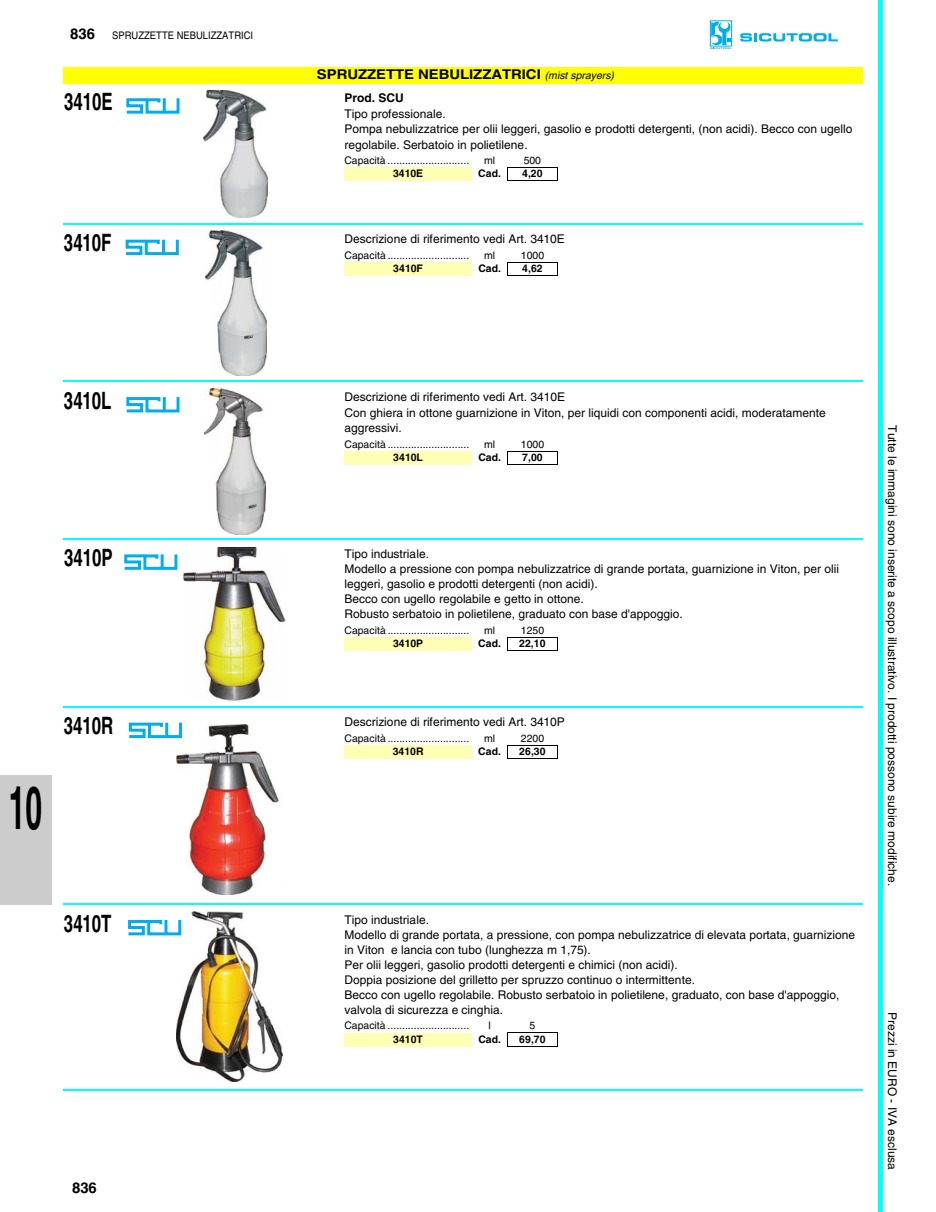
<style>
.page{position:relative;width:936px;height:1212px;background:#fff}
.page>*{position:absolute;margin:0;border:0;box-sizing:border-box;transform-origin:0 0}
.t1{font:700 60px "Helvetica";color:#000;scale:.5 1}
.t2{font:700 24px "Helvetica";color:#000;scale:.7 1}
.t3{font:700 15px "Helvetica";color:#000}
.t4{font:700 13.5px "Helvetica";letter-spacing:-.005em;color:#000;scale:1.11 1}
.t5{font:12px/15px "Helvetica";color:#000}
.t6{font:700 12px "Helvetica";color:#000}
.t7{font:10.5px "Helvetica";letter-spacing:.005em;color:#000}
.t8{font:700 10.5px "Helvetica";letter-spacing:.005em;color:#000}
.t9{font:10.5px "Helvetica";letter-spacing:.005em;color:#000;scale:.9 1}
.s1{font-weight:700;font-size:15px}
.s2{font-weight:400;font-style:italic;font-size:10.5px}
</style>
<div class="page">
<hr style="left:878px;top:0;width:4px;height:1212px;background:#0ff">
<div style="left:708px;top:19px;width:26px;height:30px;border:3px solid #fff"></div>
<svg style="left:710px;top:22px;width:22px;height:27px"></svg>
<svg style="left:740px;top:33px;width:98px;height:9px"></svg>
<div style="left:0;top:776px;width:51px;height:128px;background:#ccc"></div>
<hr style="left:0;top:775px;width:52px;height:2px;background:#ccc">
<hr style="left:50px;top:776px;width:2px;height:129px;background:#ccc">
<hr style="left:0;top:903px;width:51px;height:2px;background:#ccc">
<div style="left:64px;top:67px;width:799px;height:16px;background:#ff0"></div>
<img style="left:203px;top:90px;width:64px;height:127px">
<div style="left:163px;top:97px;width:17px;height:17px;border:3px solid #00aeef"></div>
<svg style="left:126px;top:97px;width:40px;height:17px"></svg>
<div style="left:344px;top:167px;width:128px;height:14px;background:#ffffb3"></div>
<svg style="left:507px;top:168px;width:1px;height:13px"></svg>
<svg style="left:557px;top:168px;width:1px;height:13px"></svg>
<hr style="left:507px;top:167px;width:51px;height:1px;background:#000">
<hr style="left:507px;top:181px;width:51px;height:1px;background:#000">
<hr style="left:64px;top:223px;width:799px;height:2px;background:#0ff">
<img style="left:205px;top:230px;width:62px;height:146px">
<div style="left:162px;top:238px;width:17px;height:17px;border:3px solid #00aeef"></div>
<svg style="left:125px;top:238px;width:40px;height:18px"></svg>
<div style="left:344px;top:262px;width:128px;height:14px;background:#ffffb3"></div>
<svg style="left:507px;top:263px;width:1px;height:12px"></svg>
<svg style="left:557px;top:263px;width:1px;height:12px"></svg>
<hr style="left:507px;top:262px;width:51px;height:1px;background:#000">
<hr style="left:507px;top:275px;width:51px;height:1px;background:#000">
<hr style="left:64px;top:381px;width:799px;height:1px;background:#0ff">
<img style="left:205px;top:389px;width:60px;height:145px">
<div style="left:163px;top:396px;width:17px;height:16px;border:3px solid #00aeef"></div>
<svg style="left:126px;top:396px;width:40px;height:17px"></svg>
<div style="left:344px;top:451px;width:128px;height:14px;background:#ffffb3"></div>
<svg style="left:507px;top:452px;width:1px;height:12px"></svg>
<svg style="left:557px;top:452px;width:1px;height:12px"></svg>
<hr style="left:507px;top:451px;width:51px;height:1px;background:#000">
<hr style="left:507px;top:464px;width:51px;height:1px;background:#000">
<hr style="left:64px;top:538px;width:799px;height:2px;background:#0ff">
<img style="left:182px;top:548px;width:103px;height:154px">
<div style="left:161px;top:553px;width:16px;height:17px;border:3px solid #00aeef"></div>
<svg style="left:124px;top:553px;width:40px;height:17px"></svg>
<div style="left:344px;top:637px;width:128px;height:14px;background:#ffffb3"></div>
<svg style="left:507px;top:638px;width:1px;height:12px"></svg>
<svg style="left:557px;top:638px;width:1px;height:12px"></svg>
<hr style="left:507px;top:637px;width:51px;height:1px;background:#000">
<hr style="left:507px;top:650px;width:51px;height:1px;background:#000">
<hr style="left:64px;top:706px;width:799px;height:2px;background:#0ff">
<img style="left:177px;top:725px;width:102px;height:170px">
<div style="left:126px;top:709px;width:59px;height:42px;background:#fff"></div>
<div style="left:165px;top:721px;width:17px;height:17px;border:3px solid #00aeef"></div>
<svg style="left:128px;top:721px;width:41px;height:18px"></svg>
<div style="left:344px;top:745px;width:128px;height:14px;background:#ffffb3"></div>
<svg style="left:507px;top:746px;width:1px;height:13px"></svg>
<svg style="left:557px;top:746px;width:1px;height:13px"></svg>
<hr style="left:507px;top:745px;width:51px;height:1px;background:#000">
<hr style="left:507px;top:759px;width:51px;height:1px;background:#000">
<hr style="left:64px;top:904px;width:799px;height:1px;background:#0ff">
<img style="left:177px;top:912px;width:105px;height:170px">
<div style="left:125px;top:906px;width:59px;height:42px;background:#fff"></div>
<div style="left:164px;top:919px;width:17px;height:16px;border:3px solid #00aeef"></div>
<svg style="left:128px;top:919px;width:40px;height:17px"></svg>
<div style="left:344px;top:1033px;width:128px;height:13px;background:#ffffb3"></div>
<svg style="left:507px;top:1033px;width:1px;height:13px"></svg>
<svg style="left:557px;top:1033px;width:1px;height:13px"></svg>
<hr style="left:507px;top:1032px;width:51px;height:1px;background:#000">
<hr style="left:507px;top:1046px;width:51px;height:1px;background:#000">
<hr style="left:64px;top:1089px;width:799px;height:2px;background:#0ff">
<p class="t9" style="left:70px;top:29px;width:205px"><span class="s1">836</span> SPRUZZETTE NEBULIZZATRICI</p>
<p class="t4" style="left:317px;top:66px;width:269px">SPRUZZETTE NEBULIZZATRICI <span class="s2">(mist sprayers)</span></p>
<h2 class="t2" style="left:64px;top:87px;width:71px">3410E</h2>
<p class="t6" style="left:344px;top:90px;width:61px">Prod. SCU</p>
<p class="t5" style="left:344px;top:107px;width:509px">Tipo professionale.<br>Pompa nebulizzatrice per olii leggeri, gasolio e prodotti detergenti, (non acidi). Becco con ugello regolabile. Serbatoio in polietilene.</p>
<p class="t7" style="left:344px;top:154px;width:126px">Capacità ............................</p>
<p class="t7" style="left:484px;top:154px;width:13px">ml</p>
<p class="t7" style="left:524px;top:154px;width:19px">500</p>
<p class="t8" style="left:393px;top:167px;width:32px">3410E</p>
<p class="t8" style="left:478px;top:167px;width:24px">Cad.</p>
<p class="t8" style="left:522px;top:167px;width:22px">4,20</p>
<h2 class="t2" style="left:64px;top:228px;width:69px">3410F</h2>
<p class="t5" style="left:344px;top:232px;width:222px">Descrizione di riferimento vedi Art. 3410E</p>
<p class="t7" style="left:344px;top:249px;width:126px">Capacità ............................</p>
<p class="t7" style="left:484px;top:249px;width:13px">ml</p>
<p class="t7" style="left:521px;top:249px;width:25px">1000</p>
<p class="t8" style="left:393px;top:262px;width:31px">3410F</p>
<p class="t8" style="left:478px;top:262px;width:24px">Cad.</p>
<p class="t8" style="left:522px;top:262px;width:22px">4,62</p>
<h2 class="t2" style="left:64px;top:386px;width:69px">3410L</h2>
<p class="t5" style="left:344px;top:388px;width:483px;line-height:16.5px">Descrizione di riferimento vedi Art. 3410E<br>Con ghiera in ottone guarnizione in Viton, per liquidi con componenti acidi, moderatamente</p>
<p class="t5" style="left:344px;top:421px;width:59px">aggressivi.</p>
<p class="t7" style="left:344px;top:438px;width:126px">Capacità ............................</p>
<p class="t7" style="left:484px;top:438px;width:13px">ml</p>
<p class="t7" style="left:521px;top:438px;width:25px">1000</p>
<p class="t8" style="left:393px;top:451px;width:31px">3410L</p>
<p class="t8" style="left:478px;top:451px;width:24px">Cad.</p>
<p class="t8" style="left:522px;top:451px;width:22px">7,00</p>
<h2 class="t2" style="left:64px;top:543px;width:71px">3410P</h2>
<p class="t5" style="left:344px;top:546px;width:496px">Tipo industriale.<br>Modello a pressione con pompa nebulizzatrice di grande portata, guarnizione in Viton, per olii leggeri, gasolio e prodotti detergenti (non acidi).<br>Becco con ugello regolabile e getto in ottone.<br>Robusto serbatoio in polietilene, graduato con base d'appoggio.</p>
<p class="t7" style="left:344px;top:624px;width:126px">Capacità ............................</p>
<p class="t7" style="left:484px;top:624px;width:13px">ml</p>
<p class="t7" style="left:521px;top:624px;width:25px">1250</p>
<p class="t8" style="left:393px;top:637px;width:32px">3410P</p>
<p class="t8" style="left:478px;top:637px;width:24px">Cad.</p>
<p class="t8" style="left:519px;top:637px;width:28px">22,10</p>
<h1 class="t1" style="left:9px;top:771px;width:68px">10</h1>
<h2 class="t2" style="left:64px;top:711px;width:72px">3410R</h2>
<p class="t5" style="left:344px;top:715px;width:222px">Descrizione di riferimento vedi Art. 3410P</p>
<p class="t7" style="left:344px;top:732px;width:126px">Capacità ............................</p>
<p class="t7" style="left:484px;top:732px;width:13px">ml</p>
<p class="t7" style="left:521px;top:732px;width:25px">2200</p>
<p class="t8" style="left:393px;top:745px;width:32px">3410R</p>
<p class="t8" style="left:478px;top:745px;width:24px">Cad.</p>
<p class="t8" style="left:519px;top:745px;width:28px">26,30</p>
<h2 class="t2" style="left:64px;top:909px;width:69px">3410T</h2>
<p class="t5" style="left:344px;top:912px;width:512px">Tipo industriale.<br>Modello di grande portata, a pressione, con pompa nebulizzatrice di elevata portata, guarnizione in Viton e lancia con tubo (lunghezza m 1,75).<br>Per olii leggeri, gasolio prodotti detergenti e chimici (non acidi).<br>Doppia posizione del grilletto per spruzzo continuo o intermittente.<br>Becco con ugello regolabile. Robusto serbatoio in polietilene, graduato, con base d'appoggio, valvola di sicurezza e cinghia.</p>
<p class="t7" style="left:344px;top:1019px;width:126px">Capacità ............................</p>
<p class="t7" style="left:489px;top:1019px;width:4px">l</p>
<p class="t7" style="left:530px;top:1019px;width:7px">5</p>
<p class="t8" style="left:393px;top:1033px;width:31px">3410T</p>
<p class="t8" style="left:478px;top:1033px;width:24px">Cad.</p>
<p class="t8" style="left:519px;top:1033px;width:28px">69,70</p>
<p class="t3" style="left:72px;top:1179px;width:26px">836</p>
<p class="t5" style="left:900px;top:425px;width:462px;rotate:90deg">Tutte le immagini sono inserite a scopo illustrativo. I prodotti possono subire modifiche.</p>
<p class="t5" style="left:900px;top:1012px;width:159px;rotate:90deg">Prezzi in EURO - IVA esclusa</p>
</div>
